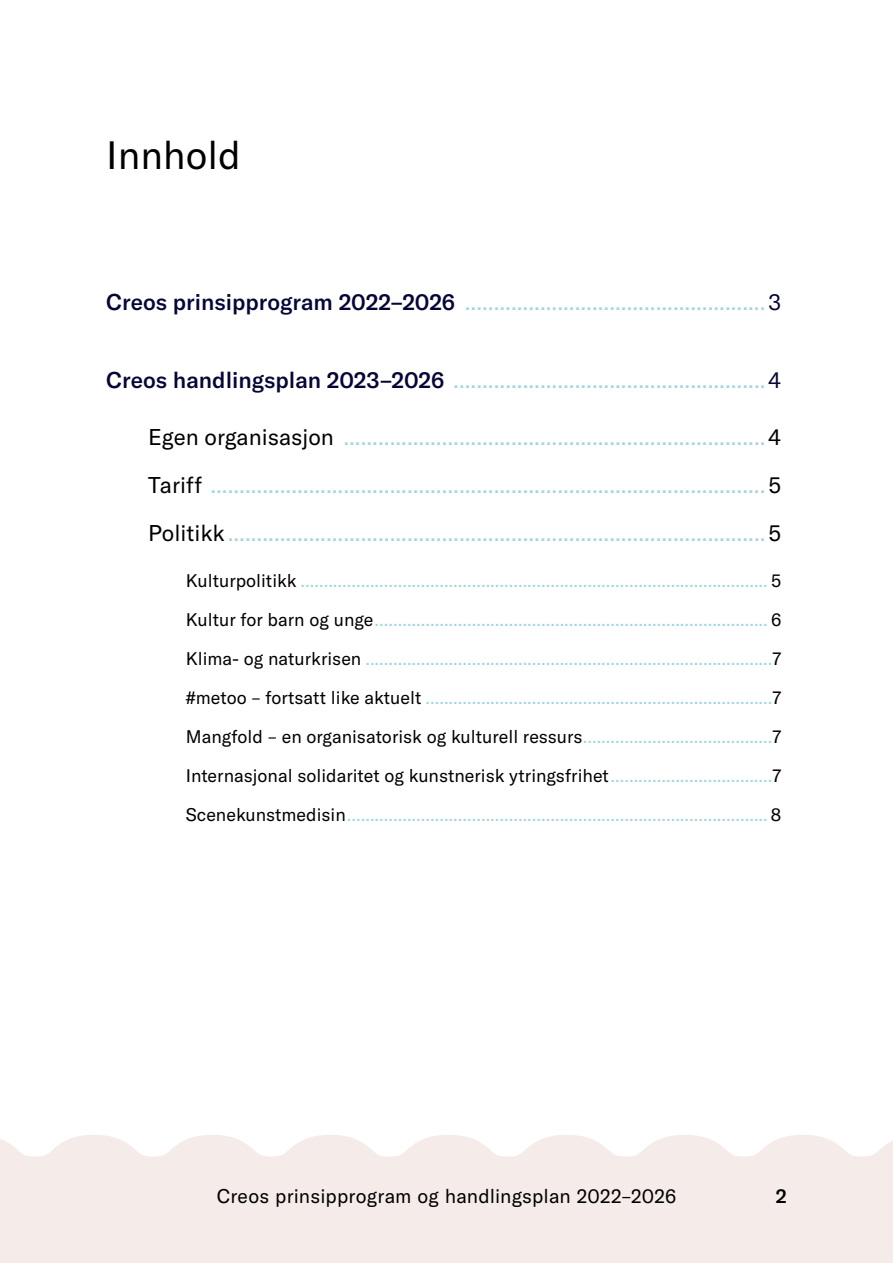
<style>
.page{position:relative;width:893px;height:1263px;background:#fff}
.page>*{position:absolute;margin:0;border:0;box-sizing:border-box;transform-origin:0 0}
.innholdsmal{font:39px "GT America";color:#000}
.t1{font:22.5px "GT America";color:#9fd6de}
.t2{font:19.5px "GT America";letter-spacing:.01em;color:#000}
.t3{font:500 19.5px "GT America";color:#000}
.t4{font:18px "GT America";color:#9fd6de}
.t5{font:18px "GT America";color:#000}
.s1{font-weight:500;color:#050538}
.s2{color:#050538}
.s3{color:#000}
.s4{color:#9fd6de}
</style>
<div class="page">
<div style="left:0;top:1169px;width:893px;height:94px;background:#f5ebe8"></div>
<svg style="left:0;top:1135px;width:893px;height:34px"></svg>
<p class="innholdsmal" style="left:106px;top:132px;width:136px">Innhold</p>
<p class="t1" style="left:106px;top:289px;width:677px"><span class="s1">Creos prinsipprogram 2022–2026</span> ....................................................<span class="s2">3</span></p>
<p class="t1" style="left:106px;top:367px;width:677px"><span class="s1">Creos handlingsplan 2023–2026</span> ......................................................<span class="s2">4</span></p>
<p class="t1" style="left:148px;top:424px;width:635px"><span class="s3">Egen organisasjon</span> .........................................................................<span class="s3">4</span></p>
<p class="t1" style="left:148px;top:472px;width:635px"><span class="s3">Tariff</span> ................................................................................................<span class="s3">5</span></p>
<p class="t1" style="left:148px;top:520px;width:635px"><span class="s3">Politikk</span>.............................................................................................<span class="s3">5</span></p>
<p class="t4" style="left:186px;top:570px;width:597px"><span class="s3">Kulturpolitikk</span> ..................................................................................................... <span class="s3">5</span></p>
<p class="t4" style="left:186px;top:609px;width:597px"><span class="s3">Kultur for barn og unge</span>..................................................................................... <span class="s3">6</span></p>
<p class="t4" style="left:186px;top:648px;width:597px"><span class="s3">Klima- og naturkrisen</span> ........................................................................................<span class="s3">7</span></p>
<p class="t4" style="left:186px;top:687px;width:597px"><span class="s3">#metoo – fortsatt like aktuelt</span> ...........................................................................<span class="s3">7</span></p>
<p class="t5" style="left:186px;top:726px;width:597px">Mangfold – en organisatorisk og kulturell ressurs<span class="s4">.........................................</span>7</p>
<p class="t5" style="left:186px;top:765px;width:597px">Internasjonal solidaritet og kunstnerisk ytringsfrihet<span class="s4">...................................</span>7</p>
<p class="t4" style="left:186px;top:804px;width:597px"><span class="s3">Scenekunstmedisin</span>........................................................................................... <span class="s3">8</span></p>
<p class="t2" style="left:217px;top:1184px;width:461px">Creos prinsipprogram og handlingsplan 2022–2026</p>
<p class="t3" style="left:776px;top:1184px;width:12px">2</p>
</div>
